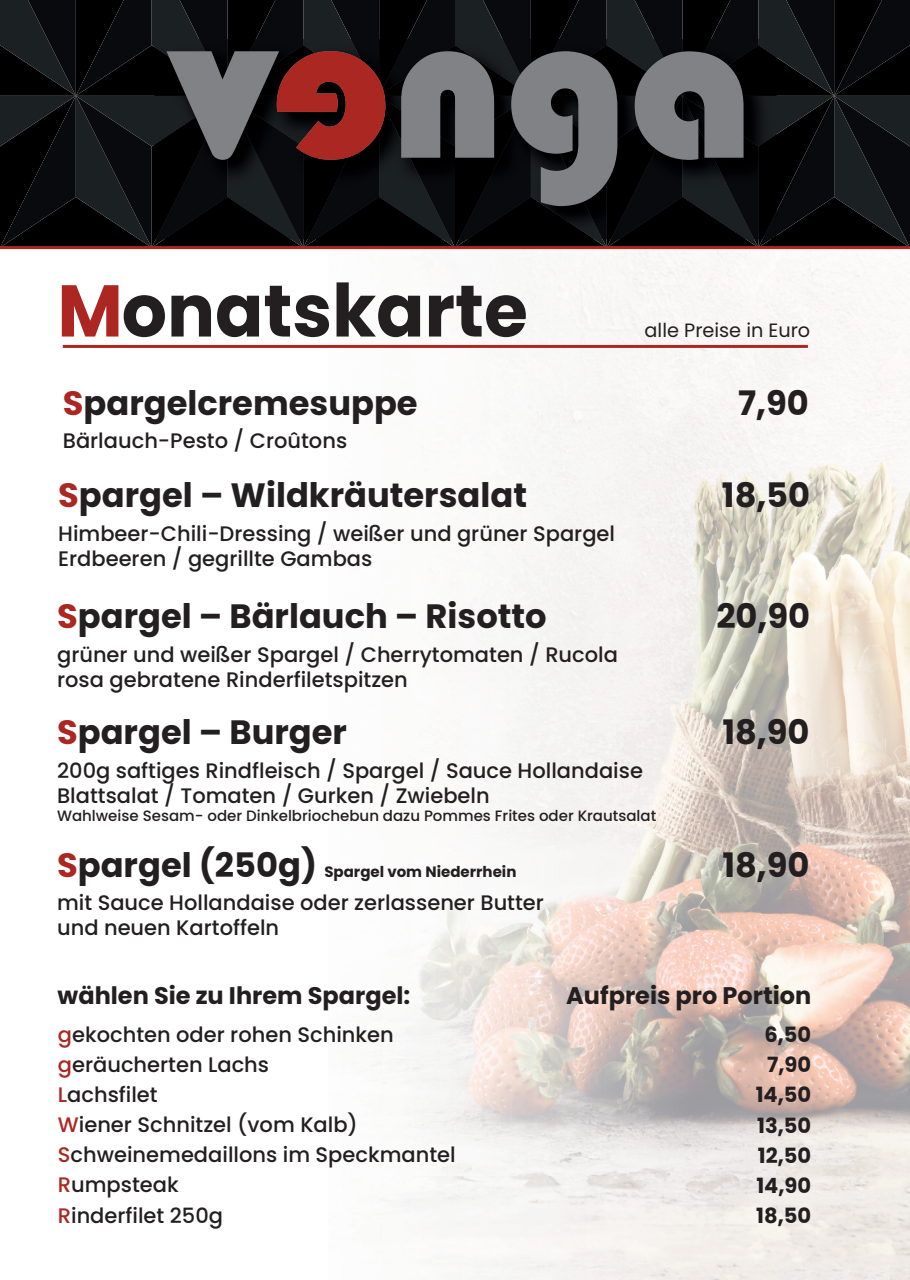
<style>
.page{position:relative;width:910px;height:1280px;background:#fff}
.page>*{position:absolute;margin:0;border:0;box-sizing:border-box;transform-origin:0 0}
.t1{font:700 73.2px "Poppins";color:#231f20}
.t2{font:700 33.75px "Poppins";color:#231f20}
.t3{font:700 24px "Poppins";color:#231f20}
.t4{font:500 21px/30px "Poppins";color:#231f20}
.t5{font:700 21px/30px "Poppins";color:#231f20;text-align:center}
.t6{font:19.2px "Poppins";color:#231f20}
.t7{font:500 15px "Poppins";color:#231f20}
.t8{font:700 15px "Poppins";color:#231f20}
.s1{color:#ac2722}
.s2{color:#ab2722}
</style>
<div class="page">
<img style="left:689px;top:400px;width:221px;height:880px">
<svg style="left:0;top:0;width:910px;height:246px;background:#211f21"></svg>
<img style="left:1px;top:249px;width:688px;height:1031px">
<hr style="left:0;top:246px;width:910px;height:3px;background:#ab2722">
<hr style="left:63px;top:345px;width:745px;height:3px;background:#ac2722">
<h1 class="t1" style="left:57px;top:268px;width:472px"><span class="s1">M</span>onatskarte</h1>
<h2 class="t2" style="left:63px;top:383px;width:356px"><span class="s2">S</span>pargelcremesuppe</h2>
<p class="t4" style="left:63px;top:426px;width:286px">Bärlauch-Pesto / Croûtons</p>
<h2 class="t2" style="left:58px;top:476px;width:470px"><span class="s2">S</span>pargel – Wildkräutersalat</h2>
<p class="t4" style="left:58px;top:521px;width:558px;line-height:25.2px">Himbeer-Chili-Dressing / weißer und grüner Spargel<br>Erdbeeren / gegrillte Gambas</p>
<h2 class="t2" style="left:57px;top:596px;width:491px"><span class="s2">S</span>pargel – Bärlauch – Risotto</h2>
<p class="t4" style="left:57px;top:642px;width:562px;line-height:25.2px">grüner und weißer Spargel / Cherrytomaten / Rucola rosa gebratene Rinderfiletspitzen</p>
<p class="t6" style="left:645px;top:319px;width:167px">alle Preise in Euro</p>
<h2 class="t2" style="left:738px;top:383px;width:72px">7,90</h2>
<h2 class="t2" style="left:722px;top:476px;width:90px">18,50</h2>
<h2 class="t2" style="left:716px;top:596px;width:95px">20,90</h2>
<h2 class="t2" style="left:57px;top:712px;width:291px"><span class="s2">S</span>pargel – Burger</h2>
<p class="t4" style="left:57px;top:758px;width:587px;line-height:25.2px">200g saftiges Rindfleisch / Spargel / Sauce Hollandaise<br>Blattsalat / Tomaten / Gurken / Zwiebeln</p>
<p class="t7" style="left:57px;top:807px;width:601px">Wahlweise Sesam- oder Dinkelbriochebun dazu Pommes Frites oder Krautsalat</p>
<h2 class="t2" style="left:57px;top:845px;width:262px"><span class="s2">S</span>pargel (250g)</h2>
<p class="t8" style="left:324px;top:862px;width:194px">Spargel vom Niederrhein</p>
<p class="t4" style="left:57px;top:890px;width:488px;line-height:25.2px">mit Sauce Hollandaise oder zerlassener Butter und neuen Kartoffeln</p>
<h2 class="t2" style="left:722px;top:712px;width:89px">18,90</h2>
<h2 class="t2" style="left:722px;top:845px;width:89px">18,90</h2>
<p class="t3" style="left:58px;top:982px;width:354px">wählen Sie zu Ihrem Spargel:</p>
<p class="t4" style="left:58px;top:1020px;width:399px"><span class="s2">g</span>ekochten oder rohen Schinken <span class="s2">g</span>eräucherten Lachs<br><span class="s2">L</span>achsfilet<br><span class="s2">W</span>iener Schnitzel (vom Kalb)<br><span class="s2">S</span>chweinemedaillons im Speckmantel<br><span class="s2">R</span>umpsteak<br><span class="s2">R</span>inderfilet 250g</p>
<p class="t5" style="left:756px;top:1020px;width:57px">6,50<br>7,90<br>14,50<br>13,50<br>12,50<br>14,90<br>18,50</p>
<p class="t3" style="left:566px;top:982px;width:247px">Aufpreis pro Portion</p>
</div>
